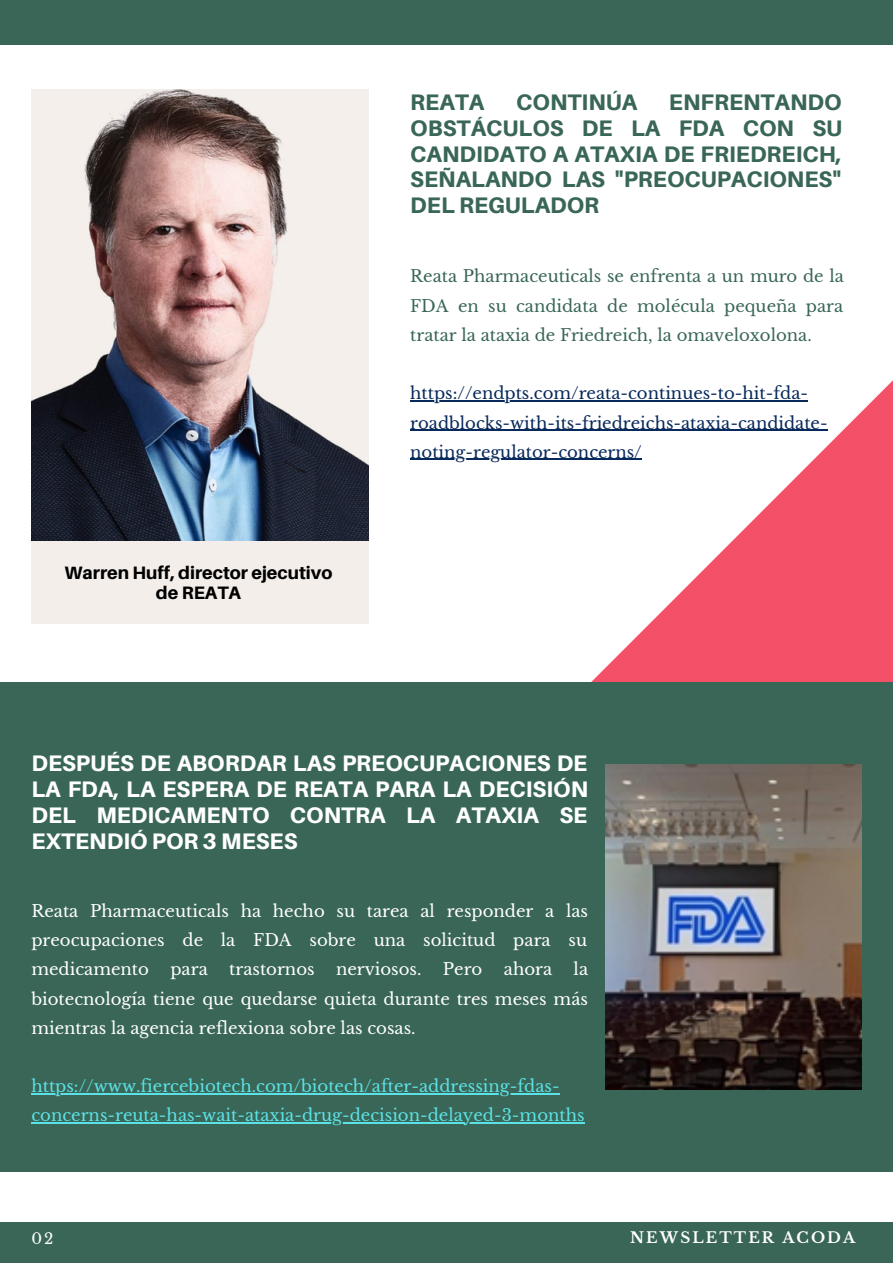
<style>
.page{position:relative;width:893px;height:1264px;background:#fff}
.page>*{position:absolute;margin:0;border:0;box-sizing:border-box;transform-origin:0 0}
.t1{font:800 22.5px/25.8px "Aileron";color:#fff;text-align:justify}
.t2{font:800 22.5px/25.8px "Aileron";color:#396656;text-align:justify}
.t3{font:800 18px/20.2px "Aileron";color:#000;text-align:center}
.t4{font:16.5px/29.2px "Libre Baskerville";color:#fff;text-align:justify}
.t5{font:16.5px/29.2px "Libre Baskerville";color:#5ce1e6}
.t6{font:16.5px/29.2px "Libre Baskerville";color:#396656;text-align:justify}
.t7{font:16.5px/29.2px "Libre Baskerville";color:#08295b}
.t8{font:700 15px "Libre Baskerville";letter-spacing:.14em;color:#fff}
.t9{font:15px "Libre Baskerville";color:#fff}
</style>
<div class="page">
<svg style="left:502px;top:381px;width:390px;height:302px"></svg>
<div style="left:0;top:683px;width:892px;height:487px;background:#396656"></div>
<img style="left:31px;top:89px;width:338px;height:452px">
<img style="left:605px;top:764px;width:256px;height:325px">
<div style="left:0;top:1222px;width:892px;height:40px;background:#396656"></div>
<div style="left:0;top:0;width:892px;height:45px;background:#396656"></div>
<div style="left:31px;top:541px;width:338px;height:82px;background:#f4eeea"></div>
<hr style="left:31px;top:1093px;width:528px;height:1px;background:#5ce1e6">
<hr style="left:31px;top:1122px;width:553px;height:1px;background:#5ce1e6">
<hr style="left:410px;top:400px;width:398px;height:1px;background:#08295b">
<hr style="left:410px;top:429px;width:417px;height:2px;background:#08295b">
<hr style="left:410px;top:459px;width:231px;height:1px;background:#08295b">
<h1 class="t2" style="left:410px;top:89px;width:76px">REATA</h1>
<h1 class="t2" style="left:516px;top:89px;width:122px">CONTINÚA</h1>
<h1 class="t2" style="left:410px;top:89px;width:433px;text-indent:259px">ENFRENTANDO OBSTÁCULOS DE LA FDA CON SU CANDIDATO A ATAXIA DE FRIEDREICH, SEÑALANDO LAS "PREOCUPACIONES" DEL REGULADOR</h1>
<p class="t6" style="left:410px;top:262px;width:435px">Reata Pharmaceuticals se enfrenta a un muro de la FDA en su candidata de molécula pequeña para tratar la ataxia de Friedreich, la omaveloxolona.</p>
<p class="t3" style="left:65px;top:562px;width:269px">Warren Huff, director ejecutivo de REATA</p>
<p class="t7" style="left:410px;top:379px;width:419px">https://endpts.com/reata-continues-to-hit-fda&shy;roadblocks-with-its-friedreichs-ataxia-candidate&shy;noting-regulator-concerns/</p>
<h1 class="t1" style="left:31px;top:750px;width:558px">DESPUÉS DE ABORDAR LAS PREOCUPACIONES DE LA FDA, LA ESPERA DE REATA PARA LA DECISIÓN DEL MEDICAMENTO CONTRA LA ATAXIA SE EXTENDIÓ POR 3 MESES</h1>
<p class="t4" style="left:31px;top:896px;width:558px">Reata Pharmaceuticals ha hecho su tarea al responder a las preocupaciones de la FDA sobre una solicitud para su medicamento</p>
<p class="t4" style="left:31px;top:954px;width:558px;text-indent:542px">la biotecnología tiene que quedarse quieta durante tres meses más mientras la agencia reflexiona sobre las cosas.</p>
<p class="t4" style="left:170px;top:954px;width:39px">para</p>
<p class="t4" style="left:229px;top:954px;width:87px">trastornos</p>
<p class="t4" style="left:336px;top:954px;width:87px">nerviosos.</p>
<p class="t4" style="left:443px;top:954px;width:41px">Pero</p>
<p class="t4" style="left:504px;top:954px;width:50px">ahora</p>
<p class="t5" style="left:31px;top:1071px;width:554px">https://www.fiercebiotech.com/biotech/after-addressing-fdas&shy;concerns-reuta-has-wait-ataxia-drug-decision-delayed-3-months</p>
<p class="t9" style="left:31px;top:1229px;width:24px">02</p>
<p class="t8" style="left:630px;top:1228px;width:226px">NEWSLETTER ACODA</p>
</div>
